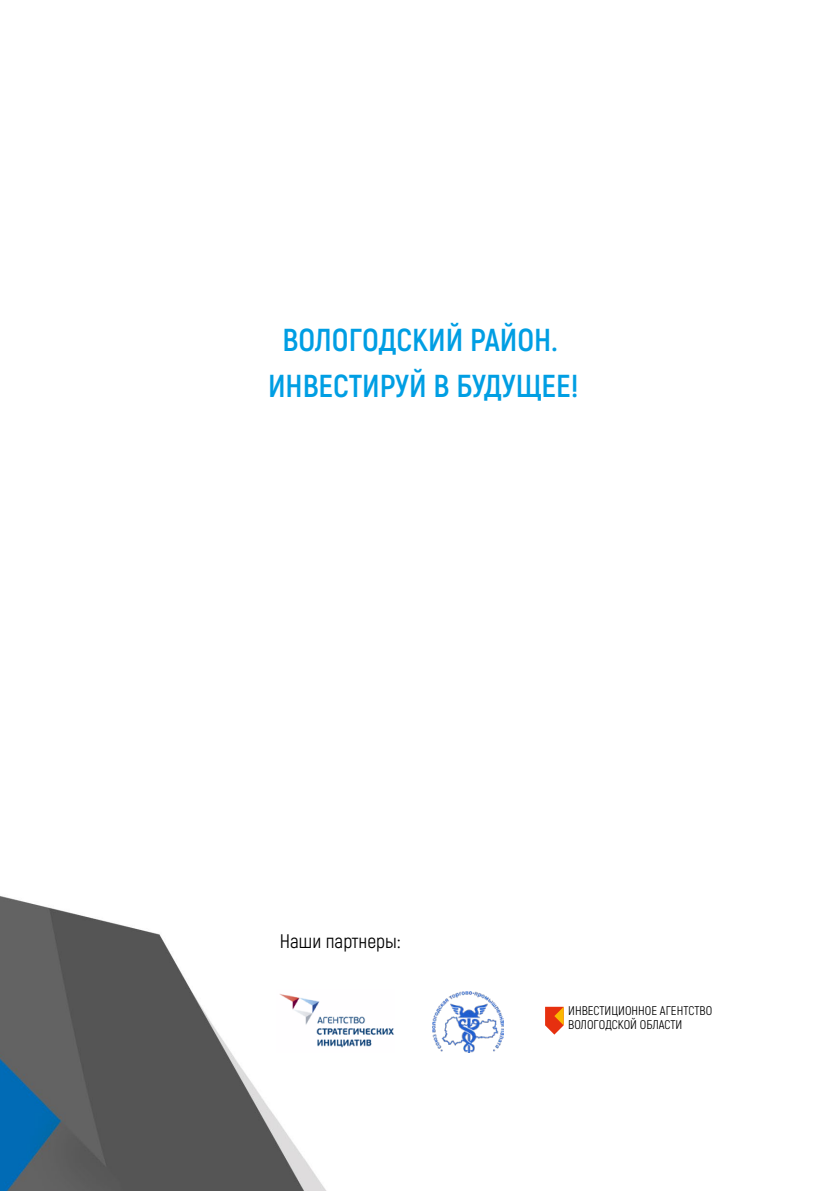
<style>
.page{position:relative;width:840px;height:1191px;background:#fff}
.page>*{position:absolute;margin:0;border:0;box-sizing:border-box;transform-origin:0 0}
.t1{font:700 31.8px/46px "Akrobat";color:#009ee3;text-align:center}
.t2{font:19.6px "Akrobat";color:#000}
.t3{font:12.6px/13.6px "Akrobat";color:#000}
</style>
<div class="page">
<img style="left:0;top:896px;width:327px;height:295px">
<img style="left:432px;top:991px;width:71px;height:61px">
<img style="left:277px;top:989px;width:117px;height:63px">
<svg style="left:545px;top:1006px;width:18px;height:28px"></svg>
<h1 class="t1" style="left:268px;top:317px;width:312px">ВОЛОГОДСКИЙ РАЙОН.<br>ИНВЕСТИРУЙ В БУДУЩЕЕ!</h1>
<h2 class="t2" style="left:280px;top:929px;width:122px">Наши партнеры:</h2>
<p class="t3" style="left:568px;top:1004px;width:145px">ИНВЕСТИЦИОННОЕ АГЕНТСТВО<br>ВОЛОГОДСКОЙ ОБЛАСТИ</p>
</div>
